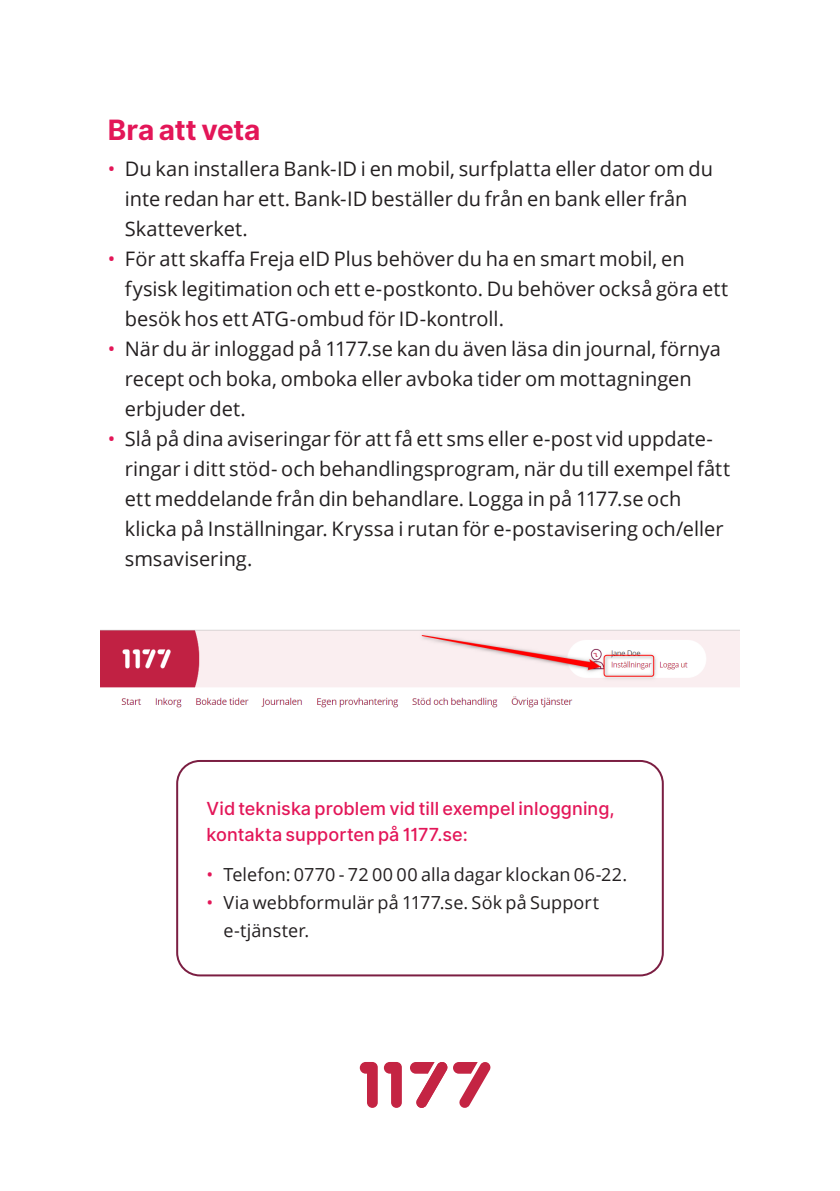
<style>
.page{position:relative;width:840px;height:1191px;background:#fff}
.page>*{position:absolute;margin:0;border:0;box-sizing:border-box;transform-origin:0 0}
.t1{font:700 28px "Inter";letter-spacing:-.01em;color:#e31658}
.t2{font:20px/30px "Open Sans";color:#231f20}
.t3{font:18px/28px "Open Sans";letter-spacing:.005em;color:#231f20}
.Läs_mer{font:500 18px "Inter";letter-spacing:.005em;color:#e31658}
.s1{color:#e31658}
</style>
<div class="page">
<div style="left:176px;top:760px;width:487px;height:216px;border:2px solid #7b1e42;border-radius:23px"></div>
<svg style="left:359px;top:1062px;width:18px;height:45px"></svg>
<svg style="left:383px;top:1062px;width:18px;height:45px"></svg>
<svg style="left:410px;top:1062px;width:81px;height:45px"></svg>
<img style="left:100px;top:629px;width:639px;height:79px">
<h2 class="t1" style="left:108px;top:110px;width:154px">Bra att veta</h2>
<p class="t2" style="left:125px;top:153px;width:589px;text-indent:-17px"><span class="s1">•</span> Du kan installera Bank-ID i en mobil, surfplatta eller dator om du inte redan har ett. Bank-ID beställer du från en bank eller från<br>Skatteverket.</p>
<p class="t2" style="left:125px;top:243px;width:604px;text-indent:-17px"><span class="s1">•</span> För att skaffa Freja eID Plus behöver du ha en smart mobil, en fysisk legitimation och ett e-postkonto. Du behöver också göra ett besök hos ett ATG-ombud för ID-kontroll.</p>
<p class="t2" style="left:125px;top:333px;width:597px;text-indent:-17px"><span class="s1">•</span> När du är inloggad på 1177.se kan du även läsa din journal, förnya recept och boka, omboka eller avboka tider om mottagningen erbjuder det.</p>
<p class="t2" style="left:125px;top:423px;width:606px;text-indent:-17px"><span class="s1">•</span> Slå på dina aviseringar för att få ett sms eller e-post vid uppdate&shy;ringar i ditt stöd- och behandlingsprogram, när du till exempel fått ett meddelande från din behandlare. Logga in på 1177.se och klicka på Inställningar. Kryssa i rutan för e-postavisering och/eller smsavisering.</p>
<p class="Läs_mer" style="left:206px;top:795px;width:409px">Vid tekniska problem vid till exempel inloggning,</p>
<p class="Läs_mer" style="left:206px;top:821px;width:262px">kontakta supporten på 1177.se:</p>
<p class="t3" style="left:206px;top:860px;width:422px"><span class="s1">•</span> Telefon: 0770 - 72 00 00 alla dagar klockan 06-22.</p>
<p class="t3" style="left:223px;top:888px;width:377px;text-indent:-17px"><span class="s1">•</span> Via webbformulär på 1177.se. Sök på Support e-tjänster.</p>
</div>
